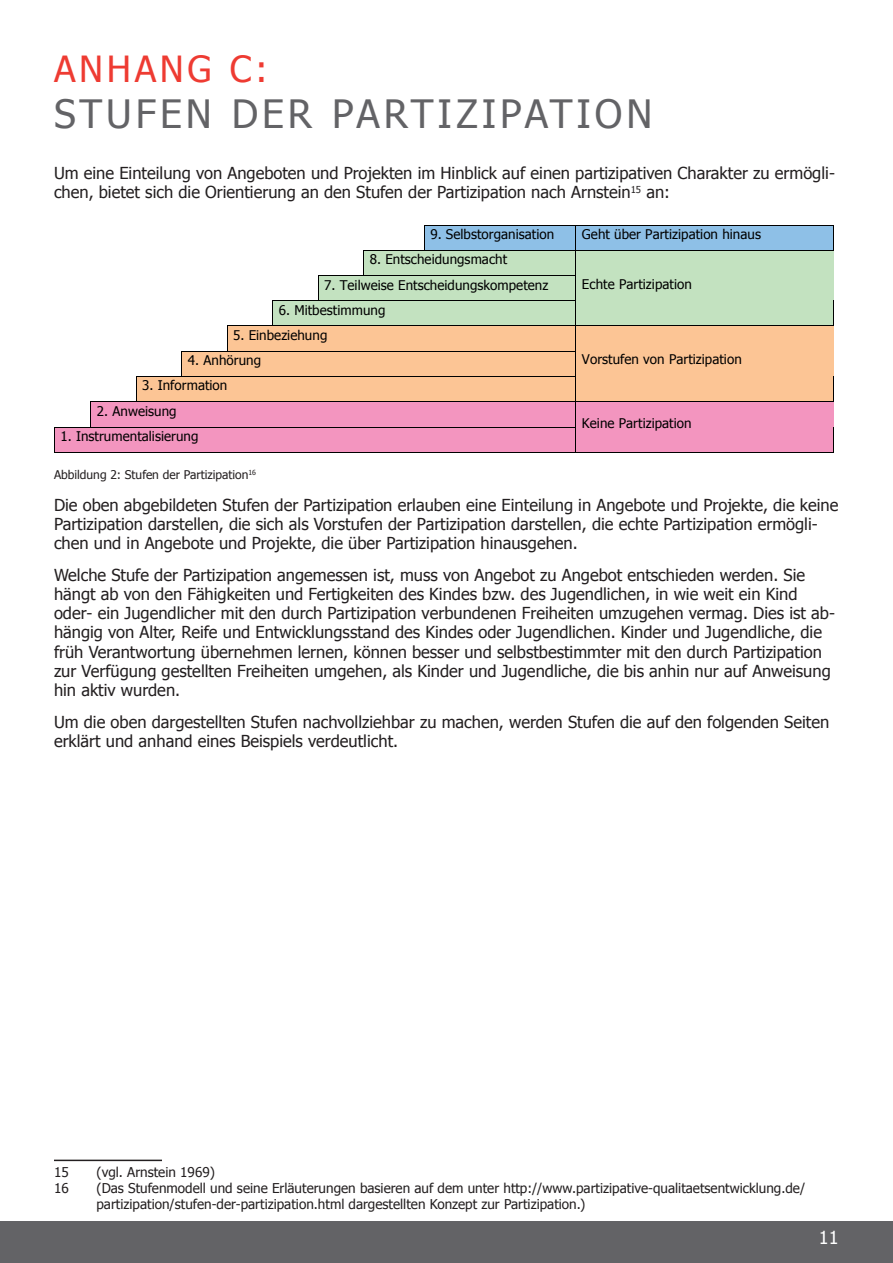
<style>
.page{position:relative;width:893px;height:1263px;background:#fff}
.page>*{position:absolute;margin:0;border:0;box-sizing:border-box;transform-origin:0 0}
.Überschrift_ohne_Num{font:39px "Tahoma";letter-spacing:.1em;color:#636366}
.Ü_ROT{font:36px "Tahoma";letter-spacing:.1em;color:#ee3b32}
.t1{font:18px "Tahoma";color:#fff}
._4_Text{font:16.5px/19.2px "Tahoma";color:#231f20}
.Fusszeile{font:13.5px/16.2px "Tahoma";color:#231f20}
.t2{font:13.35px "Tahoma";letter-spacing:.005em;color:#000}
.Bildunterschrift{font:12px "Tahoma";color:#231f20}
</style>
<div class="page">
<div style="left:0;top:1221px;width:893px;height:42px;background:#636366"></div>
<hr style="left:54px;top:1159px;width:108px;height:2px;background:#231f20">
<div style="left:425px;top:226px;width:150px;height:24px;background:#8ec0e7"></div>
<div style="left:576px;top:226px;width:257px;height:24px;background:#8ec0e7"></div>
<hr style="left:425px;top:225px;width:150px;height:1px;background:#000">
<hr style="left:576px;top:225px;width:257px;height:1px;background:#000">
<div style="left:364px;top:251px;width:211px;height:24px;background:#c3e2c0"></div>
<hr style="left:364px;top:250px;width:60px;height:1px;background:#000">
<svg style="left:424px;top:225px;width:1px;height:26px"></svg>
<hr style="left:425px;top:250px;width:150px;height:1px;background:#000">
<hr style="left:576px;top:250px;width:257px;height:1px;background:#000">
<div style="left:319px;top:276px;width:256px;height:24px;background:#c3e2c0"></div>
<hr style="left:319px;top:275px;width:44px;height:1px;background:#000">
<svg style="left:363px;top:250px;width:1px;height:26px"></svg>
<hr style="left:364px;top:275px;width:211px;height:1px;background:#000">
<div style="left:273px;top:301px;width:302px;height:25px;background:#c3e2c0"></div>
<div style="left:576px;top:251px;width:257px;height:75px;background:#c3e2c0"></div>
<hr style="left:273px;top:300px;width:45px;height:1px;background:#000">
<svg style="left:318px;top:275px;width:1px;height:26px"></svg>
<hr style="left:319px;top:300px;width:256px;height:1px;background:#000">
<div style="left:228px;top:326px;width:347px;height:25px;background:#fcc595"></div>
<hr style="left:228px;top:326px;width:44px;height:1px;background:#000">
<svg style="left:272px;top:300px;width:1px;height:26px"></svg>
<hr style="left:273px;top:326px;width:302px;height:1px;background:#000">
<div style="left:182px;top:352px;width:393px;height:24px;background:#fcc595"></div>
<hr style="left:182px;top:351px;width:45px;height:1px;background:#000">
<svg style="left:227px;top:326px;width:1px;height:26px"></svg>
<hr style="left:228px;top:351px;width:347px;height:1px;background:#000">
<div style="left:137px;top:377px;width:438px;height:24px;background:#fcc595"></div>
<div style="left:576px;top:326px;width:257px;height:75px;background:#fcc595"></div>
<hr style="left:137px;top:376px;width:44px;height:1px;background:#000">
<svg style="left:181px;top:351px;width:1px;height:26px"></svg>
<hr style="left:182px;top:376px;width:393px;height:1px;background:#000">
<div style="left:91px;top:402px;width:484px;height:25px;background:#f395bf"></div>
<hr style="left:91px;top:401px;width:45px;height:1px;background:#000">
<svg style="left:136px;top:376px;width:1px;height:26px"></svg>
<hr style="left:137px;top:401px;width:438px;height:1px;background:#000">
<hr style="left:576px;top:401px;width:257px;height:1px;background:#000">
<div style="left:60px;top:427px;width:510px;height:25px;background:#f395bf"></div>
<div style="left:576px;top:402px;width:257px;height:50px;background:#f395bf"></div>
<hr style="left:55px;top:427px;width:35px;height:1px;background:#000">
<svg style="left:90px;top:401px;width:1px;height:27px"></svg>
<hr style="left:91px;top:427px;width:484px;height:1px;background:#000">
<svg style="left:54px;top:427px;width:1px;height:26px"></svg>
<hr style="left:55px;top:452px;width:520px;height:1px;background:#000">
<svg style="left:575px;top:225px;width:1px;height:228px"></svg>
<hr style="left:576px;top:452px;width:257px;height:1px;background:#000">
<svg style="left:833px;top:225px;width:1px;height:228px"></svg>
<p class="Ü_ROT" style="left:54px;top:46px;width:215px">ANHANG C:</p>
<p class="Überschrift_ohne_Num" style="left:54px;top:89px;width:600px">STUFEN DER PARTIZIPATION</p>
<p class="_4_Text" style="left:54px;top:163px;width:782px">Um eine Einteilung von Angeboten und Projekten im Hinblick auf einen partizipativen Charakter zu ermögli&shy;chen, bietet sich die Orientierung an den Stufen der Partizipation nach Arnstein<sup>15</sup> an:</p>
<p class="t2" style="left:430px;top:226px;width:125px">9. Selbstorganisation</p>
<p class="t2" style="left:582px;top:226px;width:180px">Geht über Partizipation hinaus</p>
<p class="t2" style="left:370px;top:251px;width:139px">8. Entscheidungsmacht</p>
<p class="t2" style="left:324px;top:276px;width:226px">7. Teilweise Entscheidungskompetenz</p>
<p class="t2" style="left:279px;top:301px;width:108px">6. Mitbestimmung</p>
<p class="t2" style="left:582px;top:275px;width:111px">Echte Partizipation</p>
<p class="t2" style="left:233px;top:326px;width:96px">5. Einbeziehung</p>
<p class="t2" style="left:188px;top:352px;width:75px">4. Anhörung</p>
<p class="t2" style="left:142px;top:377px;width:87px">3. Information</p>
<p class="t2" style="left:97px;top:402px;width:81px">2. Anweisung</p>
<p class="t2" style="left:60px;top:427px;width:139px">1. Instrumentalisierung</p>
<p class="t2" style="left:582px;top:351px;width:161px">Vorstufen von Partizipation</p>
<p class="t2" style="left:582px;top:414px;width:111px">Keine Partizipation</p>
<p class="Bildunterschrift" style="left:54px;top:467px;width:204px">Abbildung 2: Stufen der Partizipation<sup>16</sup></p>
<p class="_4_Text" style="left:54px;top:495px;width:786px">Die oben abgebildeten Stufen der Partizipation erlauben eine Einteilung in Angebote und Projekte, die keine<br>Partizipation darstellen, die sich als Vorstufen der Partizipation darstellen, die echte Partizipation ermögli&shy;chen und in Angebote und Projekte, die über Partizipation hinausgehen.</p>
<p class="_4_Text" style="left:54px;top:565px;width:782px">Welche Stufe der Partizipation angemessen ist, muss von Angebot zu Angebot entschieden werden. Sie hängt ab von den Fähigkeiten und Fertigkeiten des Kindes bzw. des Jugendlichen, in wie weit ein Kind oder- ein Jugendlicher mit den durch Partizipation verbundenen Freiheiten umzugehen vermag. Dies ist ab&shy;hängig von Alter, Reife und Entwicklungsstand des Kindes oder Jugendlichen. Kinder und Jugendliche, die früh Verantwortung übernehmen lernen, können besser und selbstbestimmter mit den durch Partizipation zur Verfügung gestellten Freiheiten umgehen, als Kinder und Jugendliche, die bis anhin nur auf Anweisung hin aktiv wurden.</p>
<p class="_4_Text" style="left:54px;top:711px;width:777px">Um die oben dargestellten Stufen nachvollziehbar zu machen, werden Stufen die auf den folgenden Seiten erklärt und anhand eines Beispiels verdeutlicht.</p>
<p class="Fusszeile" style="left:54px;top:1163px;width:16px">15</p>
<p class="Fusszeile" style="left:97px;top:1163px;width:120px">(vgl. Arnstein 1969)</p>
<p class="Fusszeile" style="left:54px;top:1179px;width:16px">16</p>
<p class="Fusszeile" style="left:97px;top:1179px;width:710px">(Das Stufenmodell und seine Erläuterungen basieren auf dem unter http://www.partizipative-qualitaetsentwicklung.de/ partizipation/stufen-der-partizipation.html dargestellten Konzept zur Partizipation.)</p>
<p class="t1" style="left:819px;top:1226px;width:21px">11</p>
</div>
